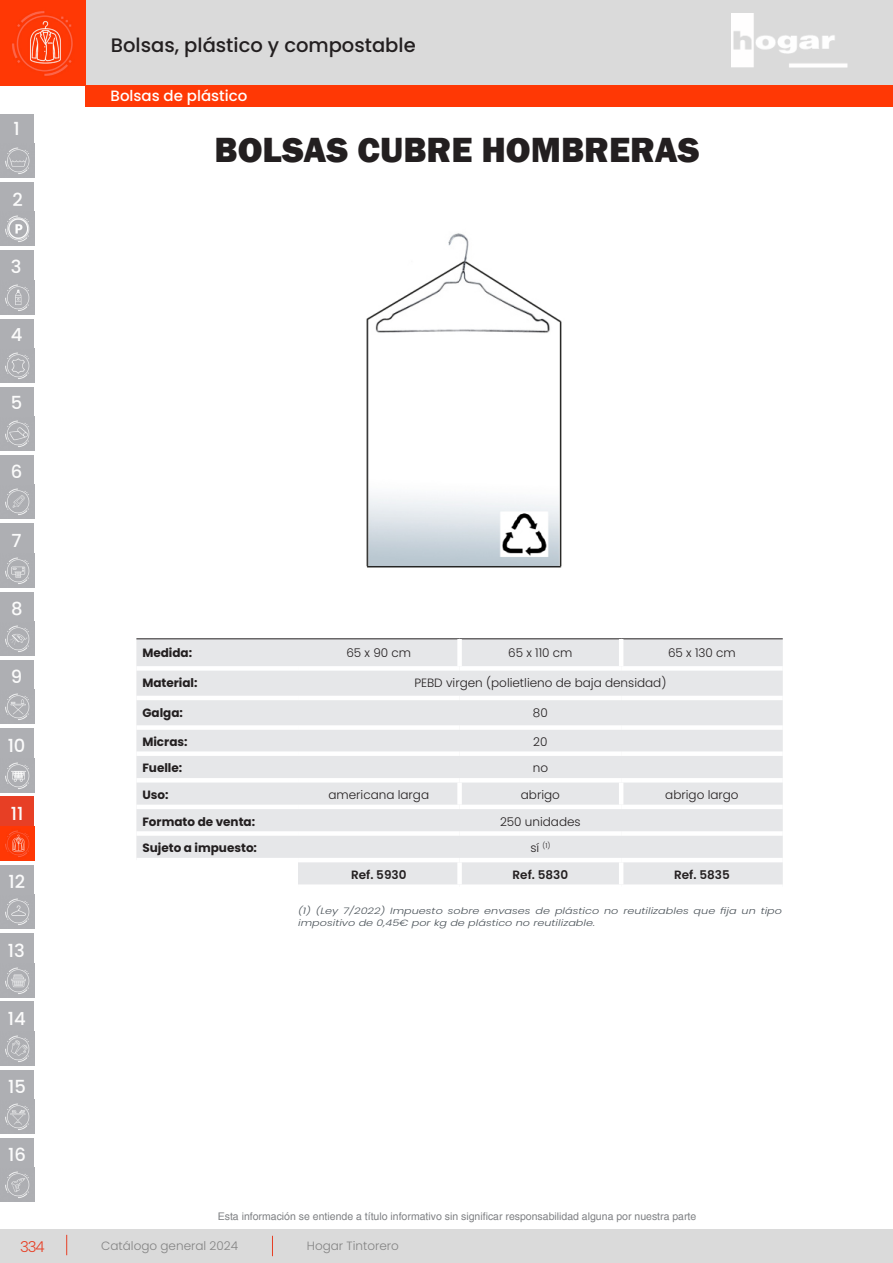
<style>
.page{position:relative;width:893px;height:1263px;background:#fff}
.page>*{position:absolute;margin:0;border:0;box-sizing:border-box;transform-origin:0 0}
.t1{font:800 36px "Franklin Gothic";color:#231f20}
.t2{font:500 19.5px "Poppins";color:#231f20}
.t3{font:500 18px "Poppins";color:#fbfbfb}
.t4{font:500 15px "Poppins";color:#fff}
.t5{font:300 15px "Poppins";color:#e73f25}
.Estilo_de_párrafo_1{font:300 12px "Poppins";color:#231f20}
.Estilo_de_párrafo_1-2{font:700 12px "Poppins";color:#231f20}
.t6{font:300 12px "Poppins";color:#838383}
.Estilo_de_párrafo_1-3{font:600 12px "Poppins";color:#231f20}
.t7{font:10.5px "Helvetica";color:#7e8083}
.t8{font:italic 300 9px/12.6px "Poppins";color:#4b5359;scale:1.25 1}
.Estilo_de_párrafo_1-4{font:300 7.05px "Poppins";color:#231f20}
.s1{font-size:12px}
</style>
<div class="page">
<div style="left:0;top:796px;width:34px;height:30px;background:#e73f25"></div>
<div style="left:0;top:1229px;width:893px;height:34px;background:#dadada"></div>
<svg style="left:272px;top:1236px;width:1px;height:20px"></svg>
<svg style="left:66px;top:1235px;width:1px;height:20px"></svg>
<div style="left:85px;top:0;width:808px;height:85px;background:#dadada"></div>
<img style="left:732px;top:14px;width:115px;height:53px">
<img style="left:0;top:0;width:85px;height:85px">
<div style="left:0;top:114px;width:34px;height:30px;background:#aeafb3"></div>
<img style="left:0;top:348px;width:34px;height:34px">
<div style="left:0;top:182px;width:34px;height:30px;background:#aeafb3"></div>
<img style="left:0;top:280px;width:34px;height:34px">
<div style="left:0;top:250px;width:34px;height:30px;background:#aeafb3"></div>
<img style="left:0;top:212px;width:34px;height:34px">
<div style="left:0;top:319px;width:34px;height:29px;background:#aeafb3"></div>
<img style="left:0;top:417px;width:34px;height:34px">
<div style="left:0;top:387px;width:34px;height:30px;background:#aeafb3"></div>
<img style="left:0;top:485px;width:34px;height:34px">
<div style="left:0;top:455px;width:34px;height:30px;background:#aeafb3"></div>
<img style="left:0;top:553px;width:34px;height:34px">
<div style="left:0;top:523px;width:34px;height:30px;background:#aeafb3"></div>
<img style="left:0;top:621px;width:34px;height:34px">
<div style="left:0;top:592px;width:34px;height:29px;background:#aeafb3"></div>
<img style="left:0;top:690px;width:34px;height:34px">
<div style="left:0;top:660px;width:34px;height:30px;background:#aeafb3"></div>
<img style="left:0;top:758px;width:34px;height:34px">
<img style="left:0;top:826px;width:34px;height:34px">
<div style="left:0;top:728px;width:34px;height:30px;background:#aeafb3"></div>
<img style="left:0;top:895px;width:34px;height:34px">
<div style="left:0;top:865px;width:34px;height:30px;background:#aeafb3"></div>
<img style="left:0;top:963px;width:34px;height:34px">
<div style="left:0;top:933px;width:34px;height:30px;background:#aeafb3"></div>
<img style="left:0;top:1031px;width:34px;height:34px">
<div style="left:0;top:1001px;width:34px;height:30px;background:#aeafb3"></div>
<img style="left:0;top:1099px;width:34px;height:34px">
<div style="left:0;top:1070px;width:34px;height:29px;background:#aeafb3"></div>
<img style="left:0;top:1167px;width:34px;height:34px">
<div style="left:0;top:1138px;width:34px;height:29px;background:#aeafb3"></div>
<img style="left:0;top:144px;width:34px;height:34px">
<div style="left:85px;top:85px;width:808px;height:21px;background:#ff3805"></div>
<div style="left:136px;top:639px;width:647px;height:245px;background:#e6e7e9"></div>
<div style="left:136px;top:666px;width:162px;height:5px;background:#fff"></div>
<div style="left:298px;top:666px;width:162px;height:5px;background:#fff"></div>
<div style="left:460px;top:666px;width:161px;height:5px;background:#fff"></div>
<div style="left:621px;top:666px;width:162px;height:5px;background:#fff"></div>
<hr style="left:136px;top:696px;width:162px;height:4px;background:#fff">
<hr style="left:298px;top:696px;width:162px;height:4px;background:#fff">
<hr style="left:460px;top:696px;width:161px;height:4px;background:#fff">
<hr style="left:621px;top:696px;width:162px;height:4px;background:#fff">
<div style="left:136px;top:725px;width:162px;height:5px;background:#fff"></div>
<div style="left:298px;top:725px;width:162px;height:5px;background:#fff"></div>
<div style="left:460px;top:725px;width:161px;height:5px;background:#fff"></div>
<div style="left:621px;top:725px;width:162px;height:5px;background:#fff"></div>
<div style="left:136px;top:751px;width:162px;height:5px;background:#fff"></div>
<div style="left:298px;top:751px;width:162px;height:5px;background:#fff"></div>
<div style="left:460px;top:751px;width:161px;height:5px;background:#fff"></div>
<div style="left:621px;top:751px;width:162px;height:5px;background:#fff"></div>
<hr style="left:136px;top:778px;width:162px;height:4px;background:#fff">
<hr style="left:298px;top:778px;width:162px;height:4px;background:#fff">
<hr style="left:460px;top:778px;width:161px;height:4px;background:#fff">
<hr style="left:621px;top:778px;width:162px;height:4px;background:#fff">
<hr style="left:136px;top:805px;width:162px;height:4px;background:#fff">
<hr style="left:298px;top:805px;width:162px;height:4px;background:#fff">
<hr style="left:460px;top:805px;width:161px;height:4px;background:#fff">
<hr style="left:621px;top:805px;width:162px;height:4px;background:#fff">
<div style="left:136px;top:831px;width:162px;height:5px;background:#fff"></div>
<div style="left:298px;top:831px;width:162px;height:5px;background:#fff"></div>
<div style="left:460px;top:831px;width:161px;height:5px;background:#fff"></div>
<div style="left:621px;top:831px;width:162px;height:5px;background:#fff"></div>
<hr style="left:298px;top:858px;width:162px;height:4px;background:#fff">
<hr style="left:460px;top:858px;width:161px;height:4px;background:#fff">
<hr style="left:621px;top:858px;width:162px;height:4px;background:#fff">
<hr style="left:136px;top:638px;width:162px;height:1px;background:#231f20">
<hr style="left:298px;top:638px;width:162px;height:1px;background:#231f20">
<hr style="left:460px;top:638px;width:161px;height:1px;background:#231f20">
<hr style="left:621px;top:638px;width:162px;height:1px;background:#231f20">
<hr style="left:136px;top:858px;width:162px;height:4px;background:#fff">
<div style="left:457px;top:639px;width:5px;height:27px;background:#fff"></div>
<hr style="left:619px;top:639px;width:4px;height:27px;background:#fff">
<div style="left:457px;top:782px;width:5px;height:23px;background:#fff"></div>
<hr style="left:619px;top:782px;width:4px;height:23px;background:#fff">
<div style="left:457px;top:862px;width:5px;height:22px;background:#fff"></div>
<hr style="left:619px;top:862px;width:4px;height:22px;background:#fff">
<img style="left:366px;top:233px;width:196px;height:335px">
<h3 class="t3" style="left:13px;top:119px;width:8px">1</h3>
<h3 class="t3" style="left:12px;top:189px;width:12px">2</h3>
<h3 class="t3" style="left:11px;top:256px;width:12px">3</h3>
<h3 class="t3" style="left:11px;top:324px;width:13px">4</h3>
<h3 class="t3" style="left:11px;top:393px;width:13px">5</h3>
<h3 class="t3" style="left:11px;top:461px;width:13px">6</h3>
<h3 class="t3" style="left:11px;top:530px;width:12px">7</h3>
<h3 class="t3" style="left:11px;top:598px;width:13px">8</h3>
<h3 class="t3" style="left:11px;top:666px;width:13px">9</h3>
<h3 class="t3" style="left:8px;top:735px;width:19px">10</h3>
<h3 class="t3" style="left:11px;top:803px;width:14px">11</h3>
<h3 class="t3" style="left:8px;top:871px;width:18px">12</h3>
<h3 class="t3" style="left:8px;top:940px;width:18px">13</h3>
<h3 class="t3" style="left:8px;top:1008px;width:19px">14</h3>
<h3 class="t3" style="left:8px;top:1076px;width:19px">15</h3>
<h3 class="t3" style="left:8px;top:1144px;width:19px">16</h3>
<h3 class="t5" style="left:20px;top:1237px;width:26px">334</h3>
<h2 class="t2" style="left:111px;top:34px;width:306px">Bolsas, plástico y compostable</h2>
<p class="t4" style="left:111px;top:87px;width:138px">Bolsas de plástico</p>
<p class="t1" style="left:215px;top:127px;width:487px">BOLSAS CUBRE HOMBRERAS</p>
<p class="Estilo_de_párrafo_1-2" style="left:142px;top:646px;width:51px">Medida:</p>
<p class="Estilo_de_párrafo_1" style="left:346px;top:646px;width:66px">65 x 90 cm</p>
<p class="Estilo_de_párrafo_1" style="left:508px;top:646px;width:66px">65 x 110 cm</p>
<p class="Estilo_de_párrafo_1" style="left:668px;top:646px;width:69px">65 x 130 cm</p>
<p class="Estilo_de_párrafo_1-2" style="left:142px;top:676px;width:57px">Material:</p>
<p class="Estilo_de_párrafo_1" style="left:414px;top:676px;width:254px">PEBD virgen (polietlieno de baja densidad)</p>
<p class="Estilo_de_párrafo_1-2" style="left:142px;top:705px;width:42px">Galga:</p>
<p class="Estilo_de_párrafo_1" style="left:533px;top:705px;width:16px">80</p>
<p class="Estilo_de_párrafo_1-2" style="left:142px;top:735px;width:47px">Micras:</p>
<p class="Estilo_de_párrafo_1" style="left:533px;top:735px;width:16px">20</p>
<p class="Estilo_de_párrafo_1-2" style="left:142px;top:761px;width:41px">Fuelle:</p>
<p class="Estilo_de_párrafo_1" style="left:533px;top:761px;width:17px">no</p>
<p class="Estilo_de_párrafo_1-2" style="left:142px;top:788px;width:28px">Uso:</p>
<p class="Estilo_de_párrafo_1" style="left:328px;top:788px;width:102px">americana larga</p>
<p class="Estilo_de_párrafo_1" style="left:521px;top:788px;width:41px">abrigo</p>
<p class="Estilo_de_párrafo_1" style="left:665px;top:788px;width:75px">abrigo largo</p>
<p class="Estilo_de_párrafo_1-2" style="left:142px;top:814px;width:114px">Formato de venta:</p>
<p class="Estilo_de_párrafo_1" style="left:500px;top:814px;width:82px">250 unidades</p>
<p class="Estilo_de_párrafo_1-2" style="left:142px;top:841px;width:116px">Sujeto a impuesto:</p>
<p class="Estilo_de_párrafo_1-4" style="left:530px;top:841px;width:22px"><span class="s1">sí</span> (1)</p>
<p class="Estilo_de_párrafo_1-3" style="left:351px;top:867px;width:57px">Ref. 5930</p>
<p class="Estilo_de_párrafo_1-3" style="left:513px;top:867px;width:57px">Ref. 5830</p>
<p class="Estilo_de_párrafo_1-3" style="left:674px;top:867px;width:57px">Ref. 5835</p>
<p class="t8" style="left:298px;top:904px;width:389px">(1) (Ley 7/2022) Impuesto sobre envases de plástico no reutilizables que fija un tipo impositivo de 0,45€ por kg de plástico no reutilizable.</p>
<p class="t7" style="left:218px;top:1210px;width:480px">Esta información se entiende a título informativo sin significar responsabilidad alguna por nuestra parte</p>
<h3 class="t6" style="left:101px;top:1239px;width:138px">Catálogo general 2024</h3>
<h3 class="t6" style="left:307px;top:1239px;width:94px">Hogar Tintorero</h3>
</div>
